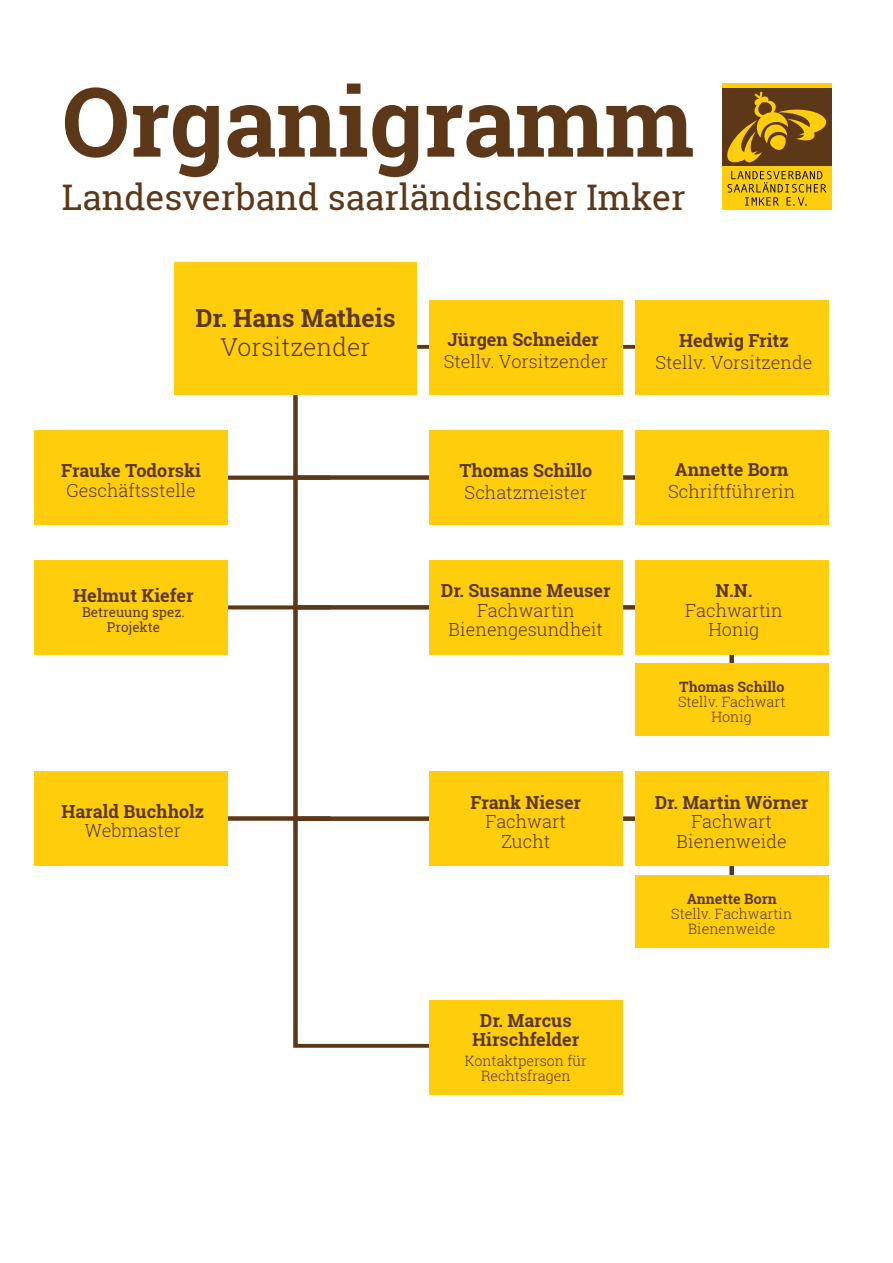
<style>
.page{position:relative;width:893px;height:1263px;background:#fff}
.page>*{position:absolute;margin:0;border:0;box-sizing:border-box;transform-origin:0 0}
.t1{font:700 96px "Roboto Slab";color:#5d3818}
.t2{font:35.25px "Roboto Slab";color:#5d3818}
.t3{font:700 24.75px "Roboto Slab";color:#5d3818}
.t4{font:300 24.75px "Roboto Slab";color:#5d3818}
.t5{font:300 18px/19.5px "Roboto Slab";color:#5d3818;text-align:center}
.t6{font:700 18px/19.5px "Roboto Slab";color:#5d3818;text-align:center}
.t7{font:300 14.25px/15px "Roboto Slab";color:#5d3818;text-align:center}
.t8{font:700 14.25px "Roboto Slab";color:#5d3818}
.t9{font:13.5px/14.5px "Roboto Slab";color:#5d3818;text-align:center}
</style>
<div class="page">
<hr style="left:175px;top:476px;width:155px;height:3px;background:#5d3818">
<hr style="left:175px;top:606px;width:155px;height:3px;background:#5d3818">
<hr style="left:175px;top:817px;width:155px;height:3px;background:#5d3818">
<div style="left:722px;top:84px;width:109px;height:126px;background:#fece0d"></div>
<div style="left:722px;top:88px;width:109px;height:78px;background:#5d3818"></div>
<svg style="left:727px;top:171px;width:99px;height:35px"></svg>
<svg style="left:727px;top:91px;width:100px;height:72px"></svg>
<svg style="left:291px;top:344px;width:355px;height:704px"></svg>
<div style="left:295px;top:475px;width:392px;height:5px;background:#5d3818"></div>
<div style="left:293px;top:605px;width:409px;height:5px;background:#5d3818"></div>
<div style="left:295px;top:816px;width:445px;height:5px;background:#5d3818"></div>
<div style="left:729px;top:826px;width:5px;height:76px;background:#5d3818"></div>
<svg style="left:729px;top:654px;width:5px;height:10px"></svg>
<div style="left:174px;top:262px;width:243px;height:133px;background:#fece0d"></div>
<div style="left:34px;top:430px;width:194px;height:95px;background:#fece0d"></div>
<div style="left:429px;top:1000px;width:194px;height:94px;background:#fece0d"></div>
<div style="left:34px;top:771px;width:193px;height:94px;background:#fece0d"></div>
<div style="left:429px;top:301px;width:194px;height:94px;background:#fece0d"></div>
<div style="left:635px;top:301px;width:193px;height:94px;background:#fece0d"></div>
<div style="left:429px;top:430px;width:194px;height:95px;background:#fece0d"></div>
<div style="left:635px;top:430px;width:193px;height:95px;background:#fece0d"></div>
<div style="left:429px;top:560px;width:194px;height:94px;background:#fece0d"></div>
<div style="left:635px;top:664px;width:193px;height:72px;background:#fece0d"></div>
<div style="left:635px;top:560px;width:193px;height:94px;background:#fece0d"></div>
<div style="left:429px;top:771px;width:194px;height:95px;background:#fece0d"></div>
<div style="left:635px;top:771px;width:193px;height:95px;background:#fece0d"></div>
<div style="left:635px;top:875px;width:193px;height:72px;background:#fece0d"></div>
<div style="left:35px;top:561px;width:193px;height:94px;background:#fece0d"></div>
<h1 class="t1" style="left:62px;top:56px;width:634px">Organigramm</h1>
<h2 class="t2" style="left:62px;top:173px;width:625px">Landesverband saarländischer Imker</h2>
<h3 class="t3" style="left:196px;top:301px;width:201px">Dr. Hans Matheis</h3>
<h3 class="t4" style="left:221px;top:330px;width:151px">Vorsitzender</h3>
<p class="t6" style="left:447px;top:330px;width:153px">Jürgen Schneider</p>
<p class="t5" style="left:444px;top:351px;width:166px">Stellv. Vorsitzender</p>
<p class="t6" style="left:61px;top:461px;width:141px">Frauke Todorski</p>
<p class="t5" style="left:66px;top:480px;width:131px">Geschäftsstelle</p>
<p class="t6" style="left:73px;top:586px;width:122px">Helmut Kiefer</p>
<p class="t9" style="left:82px;top:605px;width:104px">Betreuung spez.<br>Projekte</p>
<p class="t6" style="left:61px;top:801px;width:144px">Harald Buchholz</p>
<p class="t5" style="left:85px;top:821px;width:98px">Webmaster</p>
<p class="t6" style="left:459px;top:461px;width:134px">Thomas Schillo</p>
<p class="t5" style="left:465px;top:482px;width:124px">Schatzmeister</p>
<p class="t6" style="left:441px;top:581px;width:171px">Dr. Susanne Meuser</p>
<p class="t5" style="left:449px;top:600px;width:156px">Fachwartin<br>Bienengesundheit</p>
<p class="t6" style="left:470px;top:792px;width:112px">Frank Nieser</p>
<p class="t5" style="left:486px;top:811px;width:82px">Fachwart<br>Zucht</p>
<p class="t6" style="left:472px;top:1010px;width:109px">Dr. Marcus<br>Hirschfelder</p>
<p class="t7" style="left:465px;top:1053px;width:124px">Kontaktperson für<br>Rechtsfragen</p>
<p class="t6" style="left:679px;top:331px;width:111px">Hedwig Fritz</p>
<p class="t5" style="left:655px;top:352px;width:158px">Stellv. Vorsitzende</p>
<p class="t6" style="left:675px;top:460px;width:115px">Annette Born</p>
<p class="t5" style="left:668px;top:481px;width:129px">Schriftführerin</p>
<p class="t6" style="left:715px;top:581px;width:38px">N.N.</p>
<p class="t5" style="left:685px;top:600px;width:99px">Fachwartin<br>Honig</p>
<p class="t8" style="left:679px;top:677px;width:107px">Thomas Schillo</p>
<p class="t7" style="left:678px;top:694px;width:109px">Stellv. Fachwart<br>Honig</p>
<p class="t6" style="left:655px;top:792px;width:155px">Dr. Martin Wörner</p>
<p class="t5" style="left:677px;top:811px;width:112px">Fachwart<br>Bienenweide</p>
<p class="t8" style="left:687px;top:889px;width:92px">Annette Born</p>
<p class="t7" style="left:671px;top:905px;width:123px">Stellv. Fachwartin<br>Bienenweide</p>
</div>
